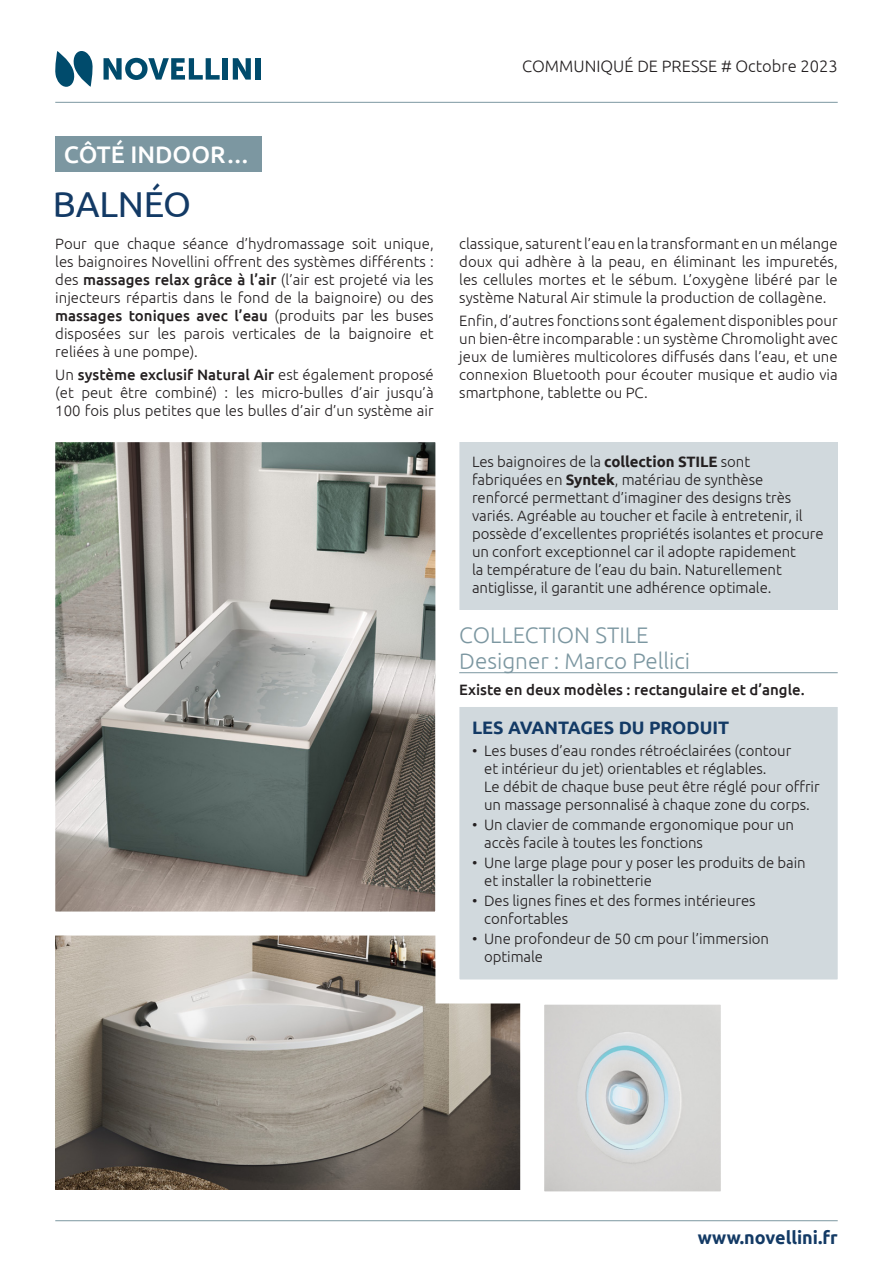
<style>
.page{position:relative;width:893px;height:1263px;background:#fff}
.page>*{position:absolute;margin:0;border:0;box-sizing:border-box;transform-origin:0 0}
.t1{font:36px "Ubuntu";letter-spacing:-.005em;color:#133a65}
.t2{font:500 24px "Ubuntu";color:#fff}
.t3{font:300 22.5px "Ubuntu";color:#7c97a1}
.t4{font:700 18px "Ubuntu";color:#133a65}
.t5{font:300 16.5px "Ubuntu";color:#231f20}
.t6{font:300 15px/18px "Ubuntu";letter-spacing:-.005em;color:#231f20}
.t7{font:500 15px "Ubuntu";color:#231f20}
.s1{font-weight:500}
.s2{font-weight:700}
</style>
<div class="page">
<hr style="left:55px;top:1220px;width:783px;height:1px;background:#7c97a1">
<hr style="left:55px;top:102px;width:783px;height:1px;background:#7c97a1">
<svg style="left:104px;top:58px;width:116px;height:22px"></svg>
<div style="left:222px;top:58px;width:6px;height:22px;background:#004b6c"></div>
<svg style="left:233px;top:58px;width:18px;height:22px"></svg>
<div style="left:256px;top:58px;width:5px;height:22px;background:#004b6c"></div>
<svg style="left:55px;top:51px;width:38px;height:36px"></svg>
<div style="left:55px;top:136px;width:207px;height:36px;background:#7c97a1"></div>
<div style="left:459px;top:442px;width:379px;height:168px;background:#d1d9dd"></div>
<img style="left:55px;top:947px;width:453px;height:242px">
<svg style="left:508px;top:1015px;width:249px;height:207px"></svg>
<svg style="left:55px;top:442px;width:405px;height:505px;background:#989893"></svg>
<svg style="left:423px;top:671px;width:415px;height:344px"></svg>
<hr style="left:459px;top:672px;width:379px;height:1px;background:#7c97a1">
<p class="t5" style="left:522px;top:56px;width:317px">COMMUNIQUÉ DE PRESSE # Octobre 2023</p>
<p class="t2" style="left:64px;top:139px;width:187px">CÔTÉ INDOOR…</p>
<p class="t1" style="left:53px;top:183px;width:140px">BALNÉO</p>
<p class="t6" style="left:55px;top:235px;width:380px;text-align:justify">Pour que chaque séance d’hydromassage soit unique, les baignoires Novellini offrent des systèmes différents : des <span class="s1">massages relax grâce à l’air</span> (l’air est projeté via les injecteurs répartis dans le fond de la baignoire) ou des <span class="s1">massages toniques avec l’eau</span> (produits par les buses disposées sur les parois verticales de la baignoire et reliées à une pompe).</p>
<p class="t6" style="left:55px;top:365px;width:380px;text-align:justify">Un <span class="s1">système exclusif Natural Air</span> est également proposé (et peut être combiné) : les micro-bulles d’air jusqu’à 100 fois plus petites que les bulles d’air d’un système air</p>
<p class="t6" style="left:459px;top:235px;width:380px;text-align:justify">classique, saturent l’eau en la transformant en un mélange doux qui adhère à la peau, en éliminant les impuretés, les cellules mortes et le sébum. L’oxygène libéré par le système Natural Air stimule la production de collagène.</p>
<p class="t6" style="left:459px;top:311px;width:380px;text-align:justify">Enfin, d’autres fonctions sont également disponibles pour un bien-être incomparable : un système Chromolight avec jeux de lumières multicolores diffusés dans l’eau, et une connexion Bluetooth pour écouter musique et audio via smartphone, tablette ou PC.</p>
<p class="t6" style="left:472px;top:452px;width:353px">Les baignoires de la <span class="s2">collection STILE</span> sont fabriquées en <span class="s2">Syntek</span>, matériau de synthèse renforcé permettant d’imaginer des designs très variés. Agréable au toucher et facile à entretenir, il possède d’excellentes propriétés isolantes et procure un confort exceptionnel car il adopte rapidement<br>la température de l’eau du bain. Naturellement antiglisse, il garantit une adhérence optimale.</p>
<p class="t3" style="left:459px;top:622px;width:191px">COLLECTION STILE</p>
<p class="t3" style="left:459px;top:647px;width:232px">Designer : Marco Pellici</p>
<p class="t7" style="left:459px;top:680px;width:347px">Existe en deux modèles : rectangulaire et d’angle.</p>
<p class="t4" style="left:472px;top:716px;width:259px">LES AVANTAGES DU PRODUIT</p>
<p class="t6" style="left:484px;top:741px;width:337px;text-indent:-12px">• Les buses d’eau rondes rétroéclairées (contour<br>et intérieur du jet) orientables et réglables.<br>Le débit de chaque buse peut être réglé pour offrir un massage personnalisé à chaque zone du corps.</p>
<p class="t6" style="left:484px;top:815px;width:311px;text-indent:-12px">• Un clavier de commande ergonomique pour un accès facile à toutes les fonctions</p>
<p class="t6" style="left:484px;top:853px;width:323px;text-indent:-12px">• Une large plage pour y poser les produits de bain et installer la robinetterie</p>
<p class="t6" style="left:484px;top:892px;width:273px;text-indent:-12px">• Des lignes fines et des formes intérieures confortables</p>
<p class="t6" style="left:484px;top:930px;width:286px;text-indent:-12px">• Une profondeur de 50 cm pour l’immersion optimale</p>
<p class="t4" style="left:698px;top:1226px;width:141px">www.novellini.fr</p>
</div>
